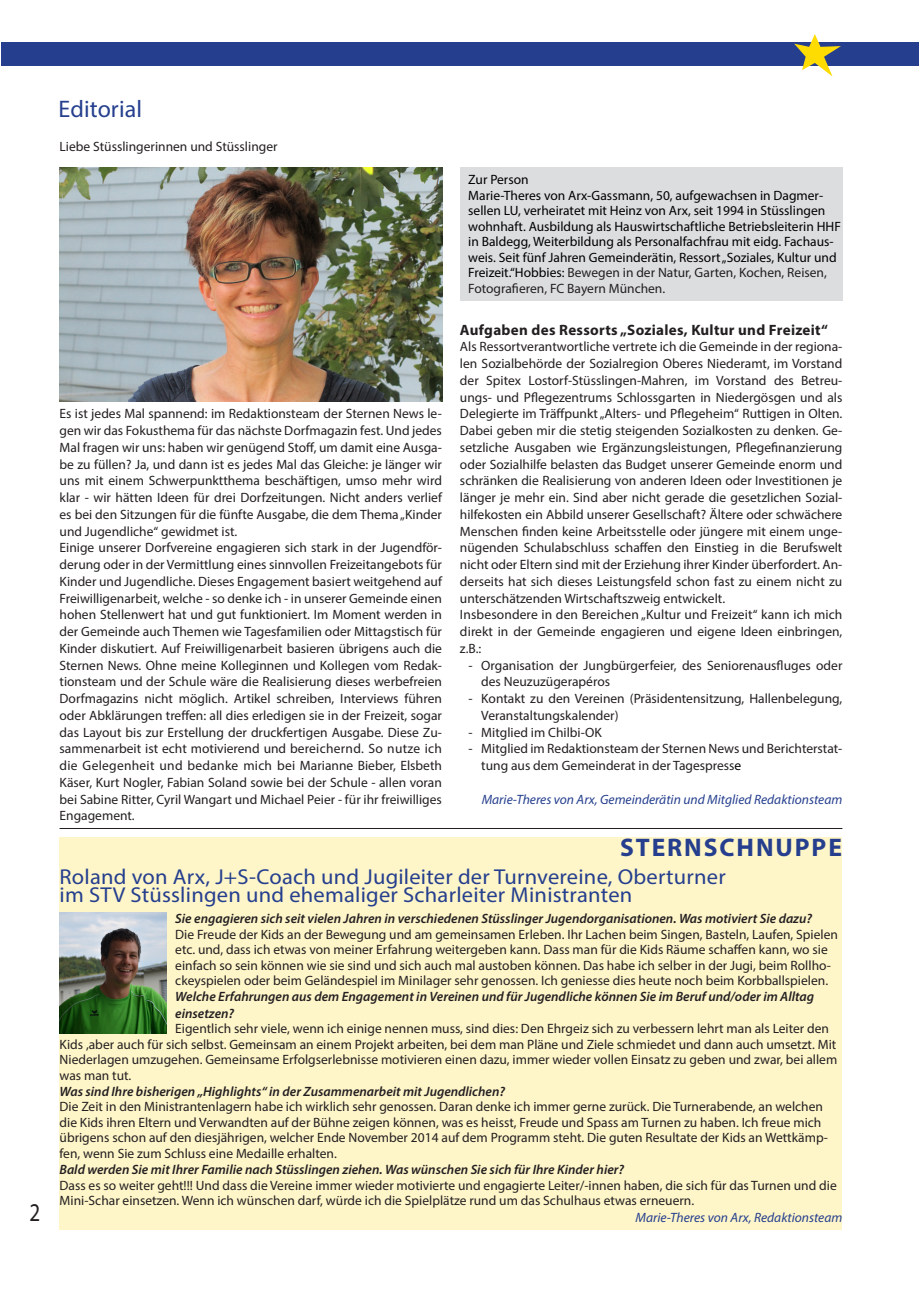
<style>
.page{position:relative;width:919px;height:1289px;background:#fff}
.page>*{position:absolute;margin:0;border:0;box-sizing:border-box;transform-origin:0 0}
.t1{font:25.65px "Myriad Pro";color:#231f20;scale:.82 1}
.t2{font:700 25.5px "Myriad Pro";letter-spacing:.075em;color:#253f8e}
.t3{font:24px "Myriad Pro";letter-spacing:.005em;color:#253f8e}
.t4{font:21.6px/18px "Myriad Pro";letter-spacing:.01em;color:#253f8e;scale:1.04 1}
.t5{font:700 15px "Myriad Pro";letter-spacing:.02em;color:#231f20}
.t6{font:13.5px/16.8px "Myriad Pro";color:#231f20}
.t7{font:13.5px/15.6px "Myriad Pro";color:#000}
.t8{font:italic 600 13.5px/16.2px "Myriad Pro";color:#231f20}
.t9{font:italic 13.5px "Myriad Pro";color:#253f8e}
.s1{color:#231f20}
.s2{color:#000}
</style>
<div class="page">
<div style="left:1px;top:43px;width:917px;height:23px;background:#253f8e"></div>
<div style="left:60px;top:837px;width:782px;height:392px;background:#fef5c9"></div>
<svg style="left:794px;top:34px;width:46px;height:43px"></svg>
<hr style="left:60px;top:828px;width:782px;height:1px;background:#231f20">
<div style="left:459px;top:167px;width:383px;height:134px;background:#dcdddf"></div>
<img style="left:60px;top:167px;width:382px;height:234px">
<img style="left:60px;top:912px;width:107px;height:121px">
<h1 class="t1" style="left:29px;top:1196px;width:15px">2</h1>
<h3 class="t3" style="left:58px;top:94px;width:85px">Editorial</h3>
<p class="t6" style="left:60px;top:137px;width:219px">Liebe Stüsslingerinnen und Stüsslinger</p>
<p class="t6" style="left:60px;top:405px;width:384px">Es ist jedes Mal spannend: im Redaktionsteam der Sternen News le&shy;gen wir das Fokusthema für das nächste Dorfmagazin fest. Und jedes Mal fragen wir uns: haben wir genügend Stoff, um damit eine Ausga&shy;be zu füllen? Ja, und dann ist es jedes Mal das Gleiche: je länger wir uns mit einem Schwerpunktthema beschäftigen, umso mehr wird klar - wir hätten Ideen für drei Dorfzeitungen. Nicht anders verlief es bei den Sitzungen für die fünfte Ausgabe, die dem Thema „Kinder und Jugendliche“ gewidmet ist.<br>Einige unserer Dorfvereine engagieren sich stark in der Jugendför&shy;derung oder in der Vermittlung eines sinnvollen Freizeitangebots für Kinder und Jugendliche. Dieses Engagement basiert weitgehend auf Freiwilligenarbeit, welche - so denke ich - in unserer Gemeinde einen hohen Stellenwert hat und gut funktioniert. Im Moment werden in der Gemeinde auch Themen wie Tagesfamilien oder Mittagstisch für Kinder diskutiert. Auf Freiwilligenarbeit basieren übrigens auch die Sternen News. Ohne meine Kolleginnen und Kollegen vom Redak&shy;tionsteam und der Schule wäre die Realisierung dieses werbefreien Dorfmagazins nicht möglich. Artikel schreiben, Interviews führen oder Abklärungen treffen: all dies erledigen sie in der Freizeit, sogar das Layout bis zur Erstellung der druckfertigen Ausgabe. Diese Zu&shy;sammenarbeit ist echt motivierend und bereichernd. So nutze ich die Gelegenheit und bedanke mich bei Marianne Bieber, Elsbeth Käser, Kurt Nogler, Fabian Soland sowie bei der Schule - allen voran bei Sabine Ritter, Cyril Wangart und Michael Peier - für ihr freiwilliges Engagement.</p>
<p class="t7" style="left:468px;top:171px;width:374px">Zur Person<br>Marie-Theres von Arx-Gassmann, 50, aufgewachsen in Dagmer&shy;sellen LU, verheiratet mit Heinz von Arx, seit 1994 in Stüsslingen wohnhaft. Ausbildung als Hauswirtschaftliche Betriebsleiterin HHF in Baldegg, Weiterbildung als Personalfachfrau mit eidg. Fachaus&shy;weis. Seit fünf Jahren Gemeinderätin, Ressort „Soziales, Kultur und Freizeit.“Hobbies: <span class="s1">Bewegen in der Natur, Garten, Kochen, Reisen, Fotografieren, FC Bayern München.</span></p>
<p class="t5" style="left:460px;top:320px;width:369px">Aufgaben des Ressorts „Soziales, Kultur und Freizeit“</p>
<p class="t6" style="left:460px;top:338px;width:384px">Als Ressortverantwortliche vertrete ich die Gemeinde in der regiona&shy;len Sozialbehörde der Sozialregion Oberes Niederamt, im Vorstand der Spitex Lostorf-Stüsslingen-Mahren, im Vorstand des Betreu&shy;ungs- und Pflegezentrums Schlossgarten in Niedergösgen und als Delegierte im Träffpunkt „Alters- und Pflegeheim“ Ruttigen in Olten.<br>Dabei geben mir die stetig steigenden Sozialkosten zu denken. Ge&shy;setzliche Ausgaben wie Ergänzungsleistungen, Pflegefinanzierung oder Sozialhilfe belasten das Budget unserer Gemeinde enorm und schränken die Realisierung von anderen Ideen oder Investitionen je länger je mehr ein. Sind aber nicht gerade die gesetzlichen Sozial&shy;hilfekosten ein Abbild unserer Gesellschaft? Ältere oder schwächere Menschen finden keine Arbeitsstelle oder jüngere mit einem unge&shy;nügenden Schulabschluss schaffen den Einstieg in die Berufswelt nicht oder Eltern sind mit der Erziehung ihrer Kinder überfordert. An&shy;derseits hat sich dieses Leistungsfeld schon fast zu einem nicht zu unterschätzenden Wirtschaftszweig entwickelt.<br>Insbesondere in den Bereichen „Kultur und Freizeit“ kann ich mich direkt in der Gemeinde engagieren und eigene Ideen einbringen, z.B.:</p>
<p class="t6" style="left:481px;top:656px;width:362px;text-indent:-13px">- Organisation der Jungbürgerfeier, des Seniorenausfluges oder des Neuzuzügerapéros</p>
<p class="t6" style="left:481px;top:690px;width:362px;text-indent:-13px">- Kontakt zu den Vereinen (Präsidentensitzung, Hallenbelegung,<br>Veranstaltungskalender)</p>
<p class="t6" style="left:468px;top:723px;width:135px">- Mitglied im Chilbi-OK</p>
<p class="t6" style="left:481px;top:740px;width:362px;text-indent:-13px">- Mitglied im Redaktionsteam der Sternen News und Berichterstat&shy;tung aus dem Gemeinderat in der Tagespress<span class="s2">e</span></p>
<p class="t9" style="left:481px;top:790px;width:362px">Marie-Theres von Arx, Gemeinderätin und Mitglied Redaktionsteam</p>
<h2 class="t2" style="left:620px;top:830px;width:223px">STERNSCHNUPPE</h2>
<h3 class="t4" style="left:60px;top:867px;width:642px">Roland von Arx, J+S-Coach und Jugileiter der Turnvereine, Oberturner im STV Stüsslingen und ehemaliger Scharleiter Ministranten</h3>
<p class="t8" style="left:175px;top:910px;width:638px">Sie engagieren sich seit vielen Jahren in verschiedenen Stüsslinger Jugendorganisationen. Was motiviert Sie dazu?</p>
<p class="t6" style="left:175px;top:926px;width:664px;line-height:15.5px">Die Freude der Kids an der Bewegung und am gemeinsamen Erleben. Ihr Lachen beim Singen, Basteln, Laufen, Spielen etc. und, dass ich etwas von meiner Erfahrung weitergeben kann. Dass man für die Kids Räume schaffen kann, wo sie einfach so sein können wie sie sind und sich auch mal austoben können. Das habe ich selber in der Jugi, beim Rollho&shy;ckeyspielen oder beim Geländespiel im Minilager sehr genossen. Ich geniesse dies heute noch beim Korbballspielen.</p>
<p class="t8" style="left:175px;top:988px;width:640px">Welche Erfahrungen aus dem Engagement in Vereinen und für Jugendliche können Sie im Beruf und/oder im Alltag einsetzen?</p>
<p class="t6" style="left:60px;top:1020px;width:779px;line-height:15.5px;text-indent:116px">Eigentlich sehr viele, wenn ich einige nennen muss, sind dies: Den Ehrgeiz sich zu verbessern lehrt man als Leiter den Kids ,aber auch für sich selbst. Gemeinsam an einem Projekt arbeiten, bei dem man Pläne und Ziele schmiedet und dann auch umsetzt. Mit Niederlagen umzugehen. Gemeinsame Erfolgserlebnisse motivieren einen dazu, immer wieder vollen Einsatz zu geben und zwar, bei allem was man tut.</p>
<p class="t8" style="left:60px;top:1082px;width:447px">Was sind Ihre bisherigen „Highlights“ in der Zusammenarbeit mit Jugendlichen?</p>
<p class="t6" style="left:60px;top:1098px;width:770px;line-height:15.5px">Die Zeit in den Ministrantenlagern habe ich wirklich sehr genossen. Daran denke ich immer gerne zurück. Die Turnerabende, an welchen die Kids ihren Eltern und Verwandten auf der Bühne zeigen können, was es heisst, Freude und Spass am Turnen zu haben. Ich freue mich übrigens schon auf den diesjährigen, welcher Ende November 2014 auf dem Programm steht. Die guten Resultate der Kids an Wettkämp&shy;fen, wenn Sie zum Schluss eine Medaille erhalten.</p>
<p class="t8" style="left:60px;top:1161px;width:566px">Bald werden Sie mit Ihrer Familie nach Stüsslingen ziehen. Was wünschen Sie sich für Ihre Kinder hier?</p>
<p class="t6" style="left:60px;top:1177px;width:778px;line-height:15.5px">Dass es so weiter geht!!! Und dass die Vereine immer wieder motivierte und engagierte Leiter/-innen haben, die sich für das Turnen und die<br>Mini-Schar einsetzen. Wenn ich wünschen darf, würde ich die Spielplätze rund um das Schulhaus etwas erneuern.</p>
<p class="t9" style="left:635px;top:1209px;width:208px">Marie-Theres von Arx, Redaktionsteam</p>
</div>
